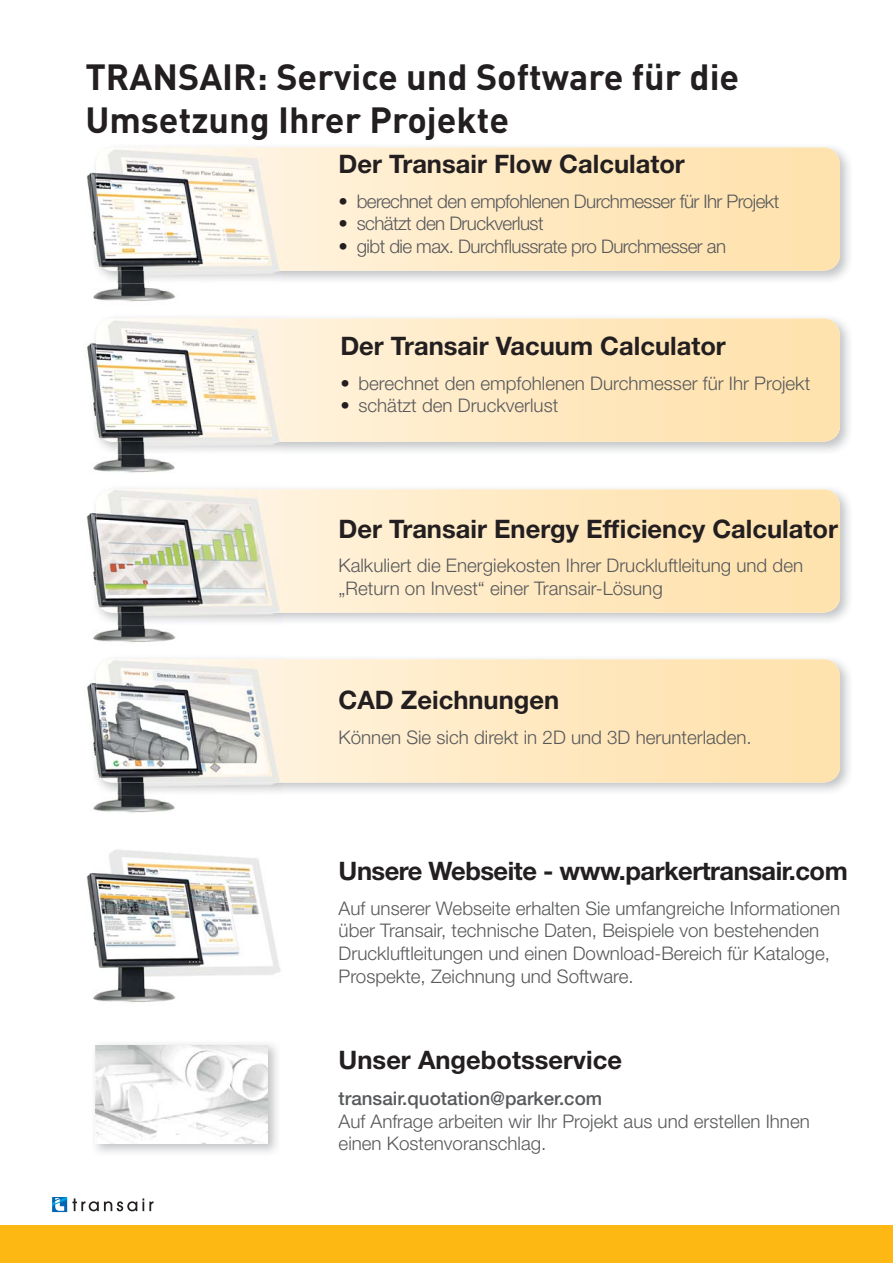
<style>
.page{position:relative;width:893px;height:1263px;background:#fff}
.page>*{position:absolute;margin:0;border:0;box-sizing:border-box;transform-origin:0 0}
.t1{font:700 36px/43.2px "DINOT";color:#231f20}
.t2{font:700 25.5px "Helvetica Neue LT Std";color:#231f20}
.t3{font:700 25.5px "Helvetica Neue LT Std";letter-spacing:-.02em;color:#231f20}
.t4{font:300 18.75px/22.8px "Helvetica Neue LT Std";color:#58595b}
.t5{font:300 18.75px "Helvetica Neue LT Std";letter-spacing:-.03em;color:#58595b}
.t6{font:500 18.75px "Helvetica Neue LT Std";color:#58595b}
.s1{font-weight:100;color:#231f20}
</style>
<div class="page">
<svg style="left:52px;top:1197px;width:101px;height:15px"></svg>
<div style="left:0;top:1225px;width:892px;height:38px;background:#fdb813"></div>
<svg style="left:282px;top:659px;width:558px;height:124px;background:#fee9c1"></svg>
<svg style="left:282px;top:489px;width:558px;height:124px;background:#fee9c1"></svg>
<svg style="left:282px;top:319px;width:558px;height:123px;background:#fee9c1"></svg>
<img style="left:87px;top:656px;width:195px;height:157px">
<img style="left:96px;top:659px;width:186px;height:124px">
<img style="left:86px;top:850px;width:195px;height:153px">
<img style="left:86px;top:486px;width:196px;height:157px">
<img style="left:96px;top:489px;width:186px;height:124px">
<img style="left:87px;top:315px;width:195px;height:158px">
<img style="left:96px;top:319px;width:186px;height:123px">
<img style="left:95px;top:1044px;width:182px;height:109px">
<img style="left:96px;top:1045px;width:171px;height:98px">
<svg style="left:282px;top:148px;width:558px;height:123px;background:#fee9c1"></svg>
<img style="left:86px;top:172px;width:90px;height:130px">
<img style="left:92px;top:145px;width:190px;height:138px">
<img style="left:96px;top:148px;width:186px;height:123px">
<h1 class="t1" style="left:85px;top:59px;width:655px">TRANSAIR: Service und Software für die<br>Umsetzung Ihrer Projekte</h1>
<h2 class="t2" style="left:338px;top:155px;width:348px">Der Transair Flow Calculator</h2>
<p class="t5" style="left:338px;top:194px;width:442px"><span class="s1">•</span> berechnet den empfohlenen Durchmesser für Ihr Projekt</p>
<p class="t5" style="left:338px;top:217px;width:206px"><span class="s1">•</span> schätzt den Druckverlust</p>
<p class="t5" style="left:338px;top:239px;width:389px"><span class="s1">•</span> gibt die max. Durchflussrate pro Durchmesser an</p>
<h2 class="t2" style="left:340px;top:337px;width:387px">Der Transair Vacuum Calculator</h2>
<p class="t4" style="left:340px;top:373px;width:471px"><span class="s1">•</span> berechnet den empfohlenen Durchmesser für Ihr Projekt</p>
<p class="t4" style="left:340px;top:396px;width:219px"><span class="s1">•</span> schätzt den Druckverlust</p>
<h2 class="t2" style="left:338px;top:519px;width:501px">Der Transair Energy Efficiency Calculator</h2>
<p class="t4" style="left:338px;top:556px;width:466px">Kalkuliert die Energiekosten Ihrer Druckluftleitung und den „Return on Invest“ einer Transair-Lösung</p>
<h2 class="t2" style="left:338px;top:691px;width:222px">CAD Zeichnungen</h2>
<p class="t4" style="left:338px;top:727px;width:414px">Können Sie sich direkt in 2D und 3D herunterladen.</p>
<h2 class="t3" style="left:338px;top:862px;width:510px">Unsere Webseite - www.parkertransair.com</h2>
<p class="t4" style="left:338px;top:898px;width:503px">Auf unserer Webseite erhalten Sie umfangreiche Informationen über Transair, technische Daten, Beispiele von bestehenden Druckluftleitungen und einen Download-Bereich für Kataloge, Prospekte, Zeichnung und Software.</p>
<h2 class="t2" style="left:338px;top:1050px;width:285px">Unser Angebotsservice</h2>
<p class="t6" style="left:338px;top:1092px;width:265px">transair.quotation@parker.com</p>
<p class="t4" style="left:338px;top:1111px;width:472px">Auf Anfrage arbeiten wir Ihr Projekt aus und erstellen Ihnen einen Kostenvoranschlag.</p>
</div>
